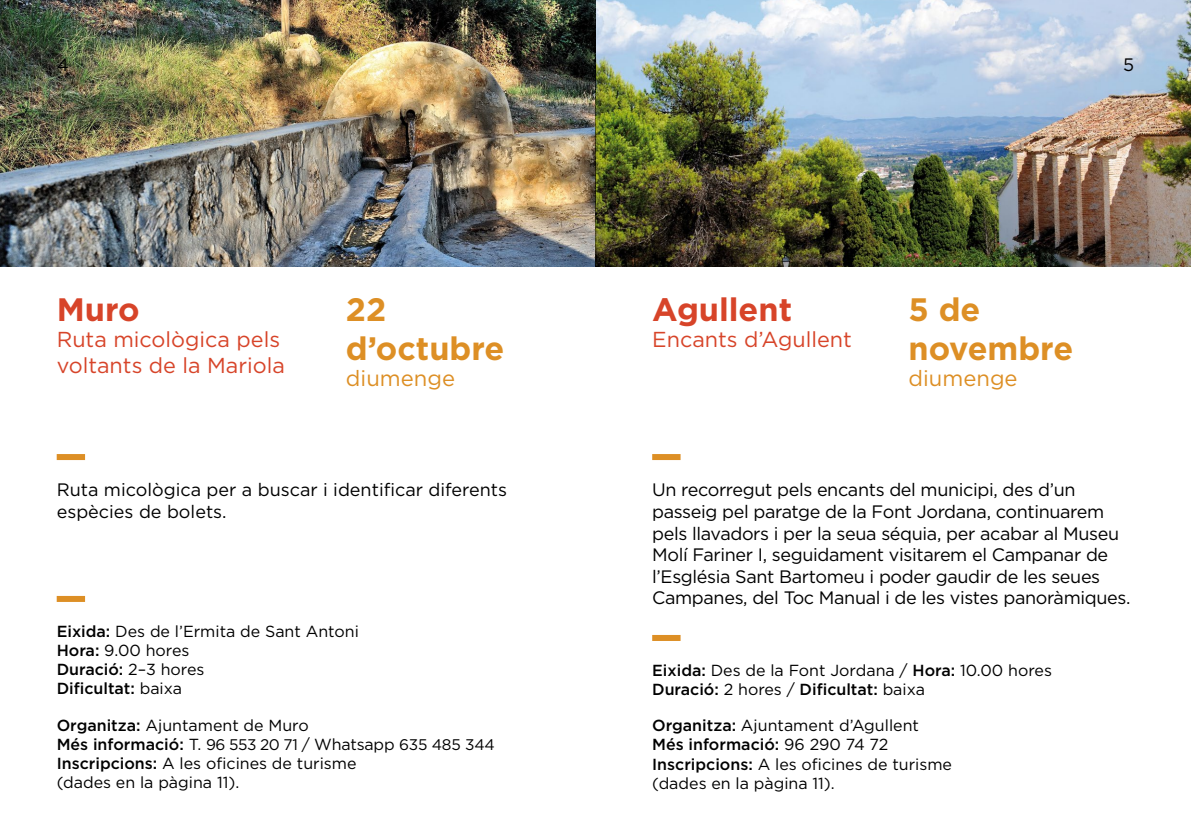
<style>
.page{position:relative;width:1191px;height:840px;background:#fff}
.page>*{position:absolute;margin:0;border:0;box-sizing:border-box;transform-origin:0 0}
.t1{font:700 32.4px/38.8px "Gotham";color:#dd8f25}
.t2{font:700 32.4px "Gotham";color:#d74429}
.t3{font:22px "Gotham";color:#dd8f25}
.t4{font:21.6px/26px "Gotham";color:#d74429}
.t5{font:18px/21.6px "Gotham";letter-spacing:-.02em;color:#000}
.t6{font:18px/21.6px "Gotham";color:#000}
.t7{font:16px/19.2px "Gotham";color:#000}
.t8{font:15.4px "Gotham";letter-spacing:-.02em;color:#000}
.s1{font-weight:500}
.s2{font-weight:500;font-size:16px}
.s3{font-size:16px}
</style>
<div class="page">
<div style="left:57px;top:454px;width:28px;height:6px;background:#dd8f25"></div>
<div style="left:57px;top:595px;width:28px;height:6px;background:#dd8f25"></div>
<img style="left:0;top:0;width:1191px;height:266px">
<div style="left:652px;top:454px;width:28px;height:6px;background:#dd8f25"></div>
<div style="left:652px;top:634px;width:28px;height:6px;background:#dd8f25"></div>
<p class="t5" style="left:57px;top:54px;width:14px">4</p>
<p class="t5" style="left:1123px;top:54px;width:13px">5</p>
<h1 class="t2" style="left:57px;top:288px;width:84px">Muro</h1>
<h3 class="t4" style="left:57px;top:326px;width:230px">Ruta micològica pels voltants de la Mariola</h3>
<h1 class="t1" style="left:346px;top:290px;width:160px">22 d’octubre</h1>
<h2 class="t3" style="left:346px;top:364px;width:111px">diumenge</h2>
<p class="t6" style="left:57px;top:478px;width:452px">Ruta micològica per a buscar i identificar diferents espècies de bolets.</p>
<p class="t7" style="left:57px;top:620px;width:304px"><span class="s1">Eixida:</span> Des de l’Ermita de Sant Antoni<br><span class="s1">Hora:</span> 9.00 hores<br><span class="s1">Duració:</span> 2–3 hores<br><span class="s1">Dificultat:</span> baixa</p>
<p class="t7" style="left:57px;top:714px;width:253px"><span class="s1">Organitza:</span> Ajuntament de Muro</p>
<p class="t8" style="left:57px;top:734px;width:440px"><span class="s2">Més informació:</span> <span class="s3">T.</span> 96 553 20 71 <span class="s3">/ Whatsapp</span> 635 485 344</p>
<p class="t7" style="left:57px;top:753px;width:301px"><span class="s1">Inscripcions:</span> A les oficines de turisme (dades en la pàgina 11).</p>
<h1 class="t2" style="left:652px;top:288px;width:141px">Agullent</h1>
<h3 class="t4" style="left:652px;top:326px;width:201px">Encants d’Agullent</h3>
<h1 class="t1" style="left:908px;top:290px;width:166px">5 de novembre</h1>
<h2 class="t3" style="left:908px;top:364px;width:111px">diumenge</h2>
<p class="t5" style="left:652px;top:478px;width:480px">Un recorregut pels encants del municipi, des d’un passeig pel paratge de la Font Jordana, continuarem pels llavadors i per la seua séquia, per acabar al Museu Molí Fariner I, seguidament visitarem el Campanar de l’Església Sant Bartomeu i poder gaudir de les seues Campanes, del Toc Manual i de les vistes panoràmiques.</p>
<p class="t7" style="left:652px;top:659px;width:401px"><span class="s1">Eixida:</span> Des de la Font Jordana / <span class="s1">Hora:</span> 10.00 hores<br><span class="s1">Duració:</span> 2 hores / <span class="s1">Dificultat:</span> baixa</p>
<p class="t7" style="left:652px;top:715px;width:301px"><span class="s1">Organitza:</span> Ajuntament d’Agullent<br><span class="s1">Més informació:</span> 96 290 74 72<br><span class="s1">Inscripcions:</span> A les oficines de turisme (dades en la pàgina 11).</p>
</div>
